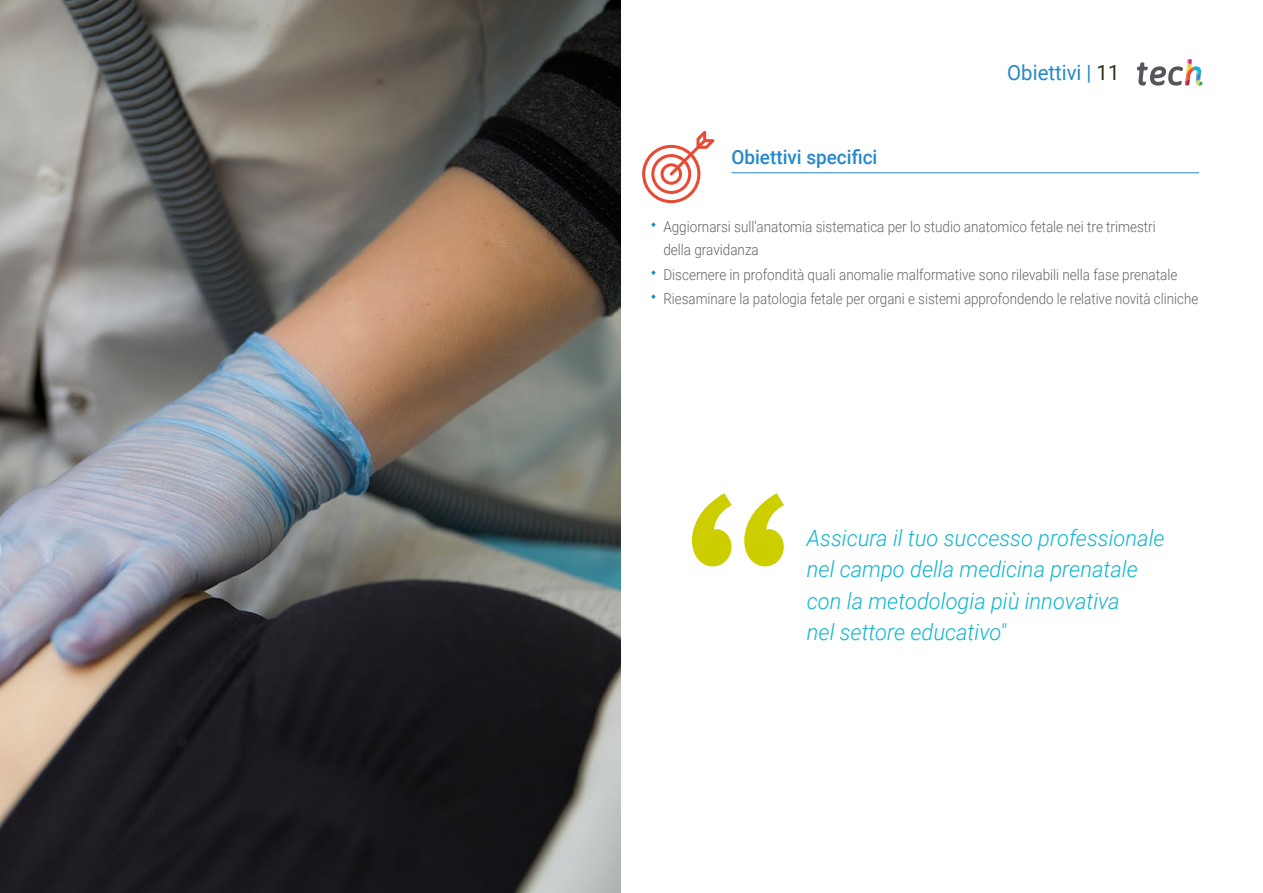
<style>
.page{position:relative;width:1263px;height:893px;background:#fff}
.page>*{position:absolute;margin:0;border:0;box-sizing:border-box;transform-origin:0 0}
.t1{font:italic 300 22.5px/31.5px "Roboto";color:#0fb6cf}
.t2{font:21px "Roboto";color:#2488c9}
.t3{font:500 19.5px "Roboto";color:#2488c9}
.t4{font:300 15px/22.5px "Roboto";color:#61646a;scale:.9 1}
.s1{color:#312e20}
</style>
<div class="page">
<hr style="left:731px;top:172px;width:468px;height:1px;background:#2488c9">
<svg style="left:642px;top:131px;width:72px;height:72px"></svg>
<svg style="left:1137px;top:59px;width:65px;height:27px"></svg>
<svg style="left:692px;top:493px;width:92px;height:73px"></svg>
<img style="left:0;top:0;width:621px;height:893px">
<h3 class="t3" style="left:731px;top:144px;width:147px">Obiettivi specifici</h3>
<h2 class="t2" style="left:1007px;top:57px;width:114px">Obiettivi | <span class="s1">11</span></h2>
<p class="t4" style="left:663px;top:215px;width:549px">Aggiornarsi sull’anatomia sistematica per lo studio anatomico fetale nei tre trimestri della gravidanza</p>
<p class="t4" style="left:663px;top:261px;width:596px;line-height:24.6px">Discernere in profondità quali anomalie malformative sono rilevabili nella fase prenatale<br>Riesaminare la patologia fetale per organi e sistemi approfondendo le relative novità cliniche</p>
<h1 class="t1" style="left:807px;top:521px;width:359px">Assicura il tuo successo professionale nel campo della medicina prenatale con la metodologia più innovativa<br>nel settore educativo"</h1>
</div>
